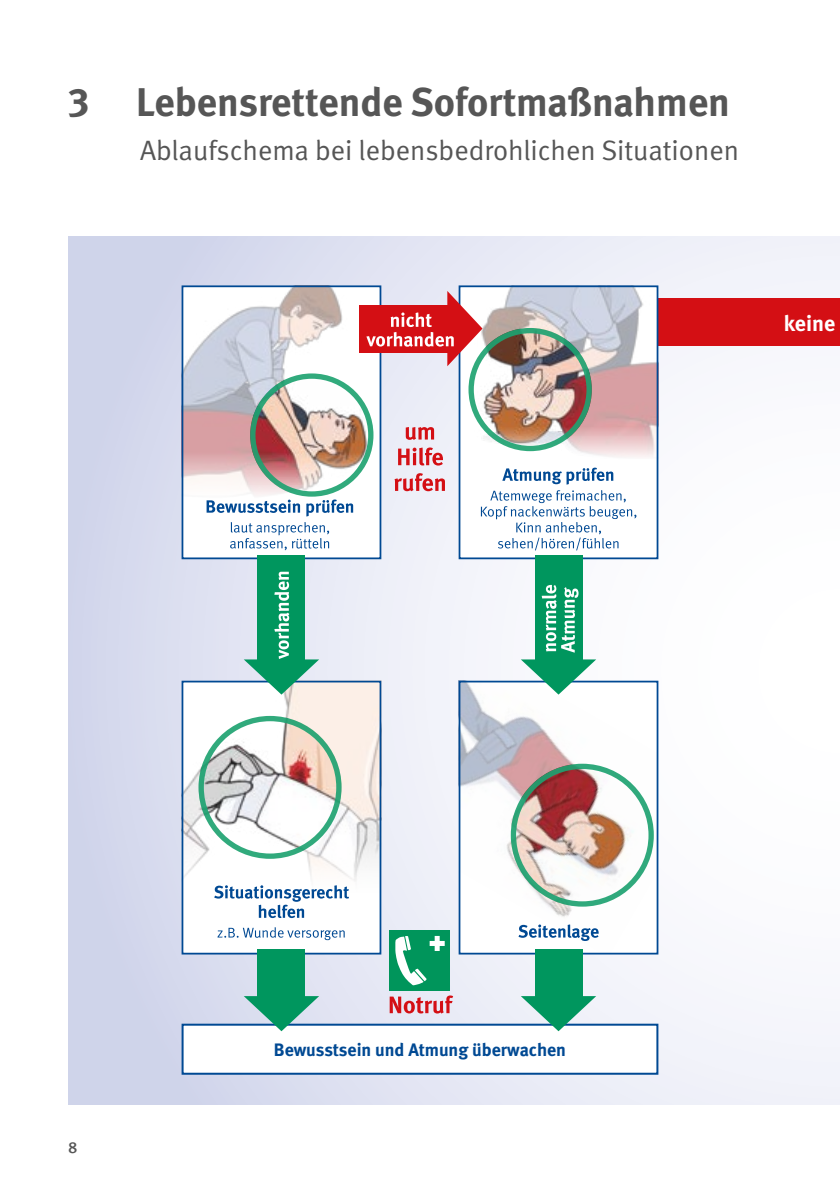
<style>
.page{position:relative;width:840px;height:1191px;background:#fff}
.page>*{position:absolute;margin:0;border:0;box-sizing:border-box;transform-origin:0 0}
.Kapitelüberschrift_2{font:700 40px "DGUV Meta";color:#565656}
.Kapitelunter-Über{font:28px "DGUV Meta";color:#565656}
.t1{font:700 22px "DGUV Meta";color:#fff}
.t2{font:700 18px "DGUV Meta";color:#004993}
.t3{font:500 16px "DGUV Meta";color:#565656}
</style>
<div class="page">
<div style="left:68px;top:237px;width:771px;height:867px;background:linear-gradient(to right,#d1d6eb,#fff)"></div>
<div style="left:650px;top:298px;width:189px;height:47px;background:#d40f14"></div>
<div style="left:182px;top:1024px;width:475px;height:49px;background:#fff"></div>
<div style="left:181px;top:1023px;width:477px;height:51px;border:2px solid #004993"></div>
<div style="left:459px;top:286px;width:198px;height:272px;background:#fff"></div>
<img style="left:482px;top:288px;width:173px;height:189px">
<div style="left:458px;top:285px;width:200px;height:274px;border:2px solid #004993"></div>
<svg style="left:394px;top:473px;width:50px;height:18px"></svg>
<svg style="left:398px;top:447px;width:44px;height:18px"></svg>
<svg style="left:405px;top:427px;width:29px;height:13px"></svg>
<svg style="left:480px;top:490px;width:156px;height:60px"></svg>
<svg style="left:502px;top:467px;width:111px;height:17px"></svg>
<div style="left:182px;top:286px;width:198px;height:272px;background:#fff"></div>
<img style="left:184px;top:288px;width:182px;height:209px">
<div style="left:181px;top:285px;width:200px;height:274px;border:2px solid #004993"></div>
<svg style="left:230px;top:522px;width:99px;height:28px"></svg>
<svg style="left:206px;top:499px;width:147px;height:17px"></svg>
<img style="left:250px;top:373px;width:122px;height:123px">
<div style="left:250px;top:373px;width:123px;height:123px;border:5px solid #00965e;border-radius:50%"></div>
<img style="left:474px;top:328px;width:117px;height:123px">
<div style="left:468px;top:328px;width:123px;height:123px;border:5px solid #00965e;border-radius:50%"></div>
<svg style="left:389px;top:995px;width:64px;height:18px"></svg>
<div style="left:389px;top:930px;width:61px;height:60px;background:#00955b"></div>
<svg style="left:395px;top:936px;width:49px;height:49px"></svg>
<div style="left:359px;top:305px;width:98px;height:47px;background:#d40f14"></div>
<svg style="left:366px;top:291px;width:116px;height:75px"></svg>
<img style="left:184px;top:683px;width:194px;height:268px">
<div style="left:181px;top:680px;width:200px;height:274px;border:2px solid #004993"></div>
<svg style="left:217px;top:927px;width:127px;height:13px"></svg>
<svg style="left:214px;top:885px;width:135px;height:33px"></svg>
<img style="left:461px;top:683px;width:194px;height:268px">
<div style="left:458px;top:680px;width:200px;height:274px;border:2px solid #004993"></div>
<svg style="left:518px;top:924px;width:80px;height:17px"></svg>
<img style="left:510px;top:763px;width:143px;height:143px;border-radius:71px">
<div style="left:510px;top:763px;width:143px;height:143px;border:5px solid #00965e;border-radius:50%"></div>
<img style="left:198px;top:716px;width:143px;height:143px">
<div style="left:198px;top:716px;width:143px;height:143px;border:5px solid #00965e;border-radius:50%"></div>
<div style="left:257px;top:555px;width:48px;height:111px;background:#00965e"></div>
<svg style="left:244px;top:572px;width:75px;height:122px"></svg>
<div style="left:257px;top:949px;width:48px;height:55px;background:#00965e"></div>
<svg style="left:244px;top:996px;width:75px;height:35px"></svg>
<svg style="left:520px;top:996px;width:76px;height:35px"></svg>
<div style="left:534px;top:949px;width:48px;height:55px;background:#00965e"></div>
<svg style="left:520px;top:659px;width:76px;height:35px"></svg>
<div style="left:534px;top:555px;width:48px;height:111px;background:#00965e"></div>
<svg style="left:541px;top:585px;width:37px;height:67px"></svg>
<p class="Kapitelüberschrift_2" style="left:68px;top:79px;width:663px">3 Lebensrettende Sofortmaßnahmen</p>
<p class="Kapitelunter-Über" style="left:140px;top:134px;width:600px">Ablaufschema bei lebensbedrohlichen Situationen</p>
<p class="t1" style="left:783px;top:310px;width:53px">keine</p>
<p class="t3" style="left:68px;top:1137px;width:11px">8</p>
<p class="t2" style="left:274px;top:1039px;width:293px">Bewusstsein und Atmung überwachen</p>
</div>
